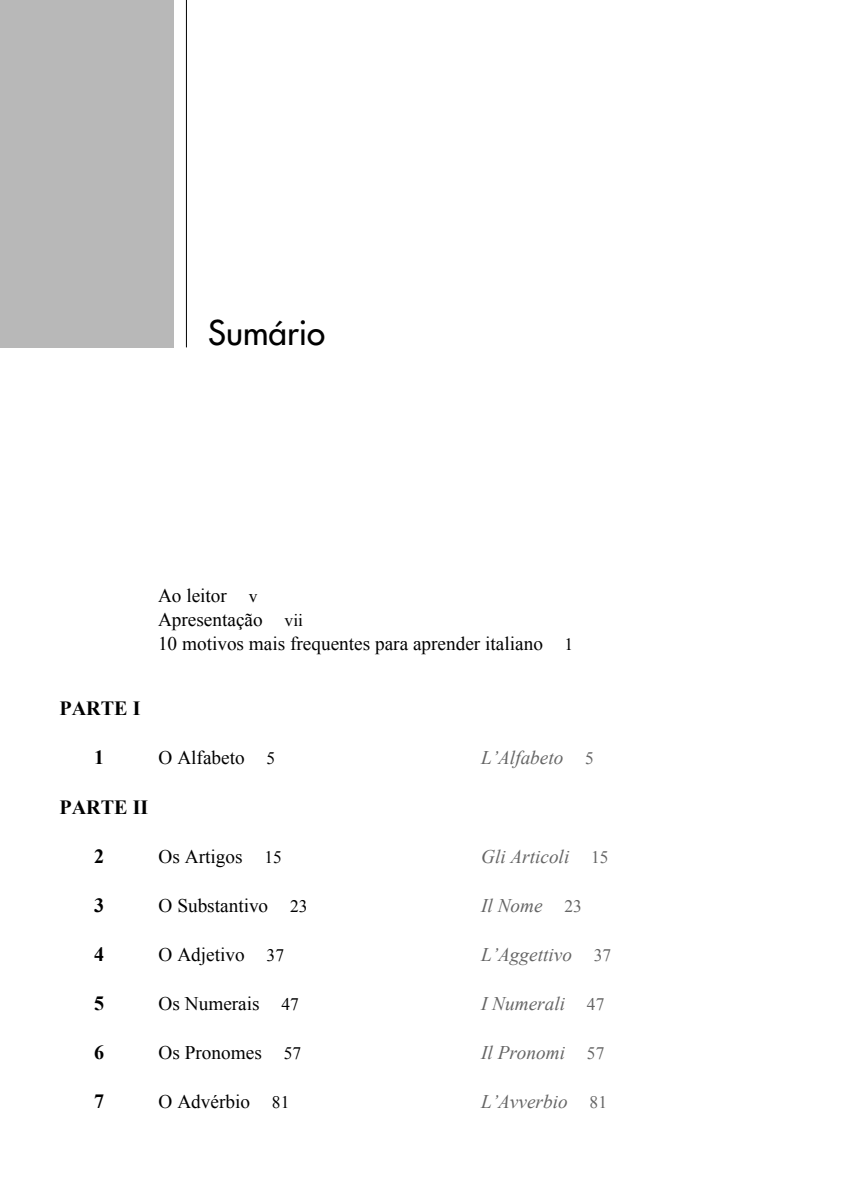
<style>
.page{position:relative;width:843px;height:1193px;background:#fff}
.page>*{position:absolute;margin:0;border:0;box-sizing:border-box;transform-origin:0 0}
.t1{font:33.25px "Futura";color:#000}
.t2{font:700 20.12px "Times New Roman";color:#000}
.t3{font:19.25px/24.3px "Times New Roman";color:#000}
.t4{font:italic 19.25px "Times New Roman";color:#656565}
.t5{font:17.5px "Times New Roman";color:#000}
.s1{font-size:17.5px}
.s2{font-style:normal;font-size:17.5px}
</style>
<div class="page">
<hr style="left:186px;top:0;width:1px;height:347px;background:#000">
<div style="left:0;top:0;width:174px;height:347px;background:#b8b8b8"></div>
<h1 class="t1" style="left:208px;top:316px;width:118px">Sumário</h1>
<p class="t3" style="left:158px;top:582px;width:417px">Ao leitor <span class="s1">v<br></span>Apresentação <span class="s1">vii<br></span>10 motivos mais frequentes para aprender italiano <span class="s1">1</span></p>
<p class="t2" style="left:59px;top:697px;width:83px">PARTE I</p>
<p class="t2" style="left:94px;top:746px;width:12px">1</p>
<p class="t3" style="left:159px;top:745px;width:118px">O Alfabeto <span class="s1">5</span></p>
<p class="t4" style="left:481px;top:747px;width:114px">L’Alfabeto <span class="s2">5</span></p>
<p class="t2" style="left:59px;top:795px;width:90px">PARTE II</p>
<p class="t2" style="left:94px;top:844px;width:12px">2</p>
<p class="t3" style="left:159px;top:843px;width:85px">Os Artigos</p>
<p class="t5" style="left:264px;top:846px;width:19px">15</p>
<p class="t4" style="left:481px;top:845px;width:129px">Gli Articoli <span class="s2">15</span></p>
<p class="t2" style="left:94px;top:893px;width:12px">3</p>
<p class="t3" style="left:159px;top:892px;width:151px">O Substantivo <span class="s1">23</span></p>
<p class="t4" style="left:481px;top:894px;width:102px">Il Nome <span class="s2">23</span></p>
<p class="t2" style="left:94px;top:942px;width:12px">4</p>
<p class="t3" style="left:159px;top:941px;width:127px">O Adjetivo <span class="s1">37</span></p>
<p class="t4" style="left:481px;top:943px;width:132px">L’Aggettivo <span class="s2">37</span></p>
<p class="t2" style="left:94px;top:991px;width:12px">5</p>
<p class="t3" style="left:159px;top:990px;width:103px">Os Numerais</p>
<p class="t5" style="left:282px;top:993px;width:19px">47</p>
<p class="t4" style="left:481px;top:992px;width:125px">I Numerali <span class="s2">47</span></p>
<p class="t2" style="left:94px;top:1040px;width:12px">6</p>
<p class="t3" style="left:159px;top:1039px;width:105px">Os Pronomes</p>
<p class="t5" style="left:284px;top:1042px;width:19px">57</p>
<p class="t4" style="left:481px;top:1041px;width:125px">Il Pronomi <span class="s2">57</span></p>
<p class="t2" style="left:94px;top:1089px;width:12px">7</p>
<p class="t3" style="left:159px;top:1088px;width:93px">O Advérbio</p>
<p class="t5" style="left:272px;top:1091px;width:19px">81</p>
<p class="t4" style="left:481px;top:1090px;width:127px">L’Avverbio <span class="s2">81</span></p>
</div>
